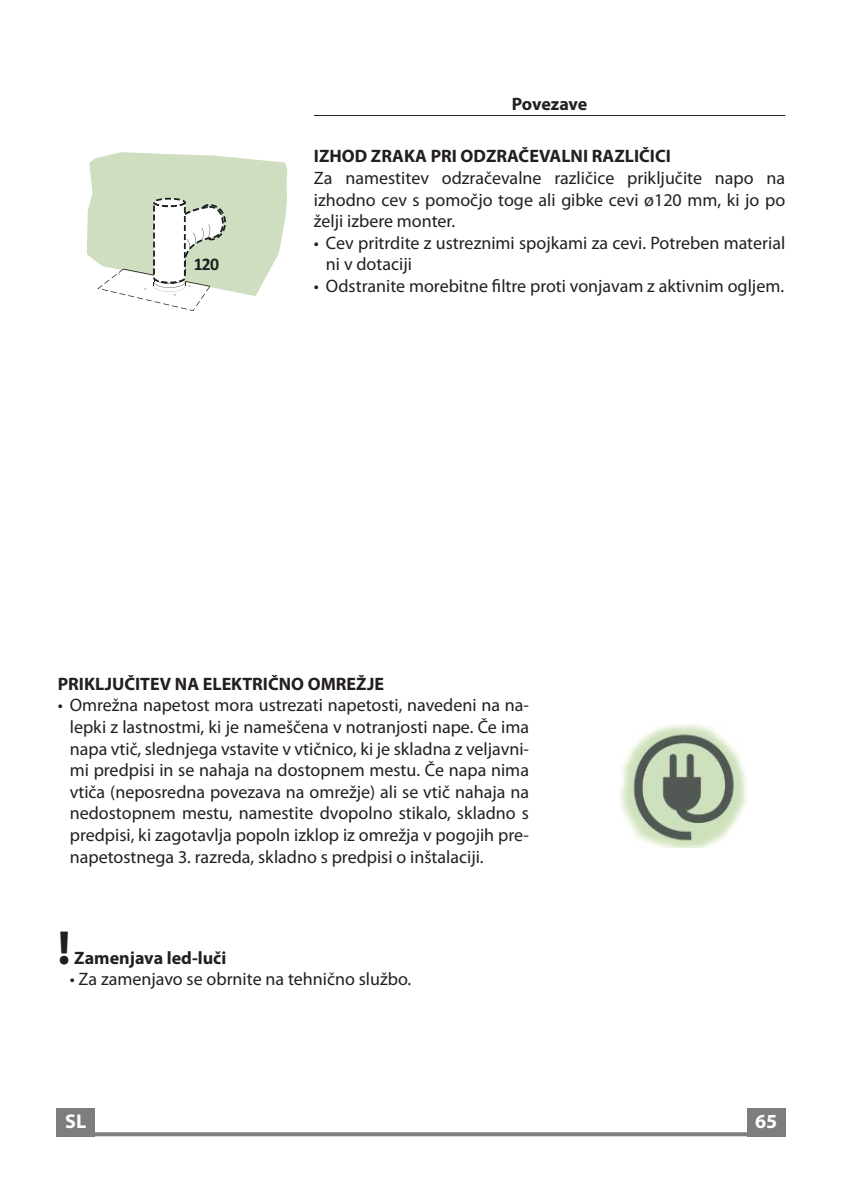
<style>
.page{position:relative;width:842px;height:1191px;background:#fff}
.page>*{position:absolute;margin:0;border:0;box-sizing:border-box;transform-origin:0 0}
.t1{font:700 48px "Myriad Pro";color:#241f1f}
.t2{font:700 20px "Myriad Pro";color:#fff}
.t3{font:18px/21.6px "Myriad Pro";color:#241f1f;text-align:justify}
.t4{font:700 18px "Myriad Pro";color:#241f1f}
.t5{font:700 17.8px "Calibri";color:#1d2022}
</style>
<div class="page">
<svg style="left:95px;top:1132px;width:652px;height:4px;background:#868587"></svg>
<div style="left:57px;top:1108px;width:38px;height:28px;background:#7d7c7e"></div>
<div style="left:747px;top:1108px;width:38px;height:28px;background:#7d7c7e"></div>
<hr style="left:314px;top:115px;width:471px;height:1px;background:#241f1f">
<svg style="left:87px;top:152px;width:200px;height:159px"></svg>
<img style="left:620px;top:724px;width:127px;height:123px">
<p class="t5" style="left:194px;top:252px;width:27px">120</p>
<p class="t4" style="left:512px;top:92px;width:77px">Povezave</p>
<p class="t4" style="left:314px;top:145px;width:358px">IZHOD ZRAKA PRI ODZRAČEVALNI RAZLIČICI</p>
<p class="t3" style="left:314px;top:167px;width:473px">Za namestitev odzračevalne različice priključite napo na izhodno cev s pomočjo toge ali gibke cevi ø120 mm, ki jo po želji izbere monter.</p>
<p class="t3" style="left:326px;top:232px;width:461px;text-indent:-12px">• Cev pritrdite z ustreznimi spojkami za cevi. Potreben material ni v dotaciji</p>
<p class="t3" style="left:314px;top:275px;width:472px">• Odstranite morebitne filtre proti vonjavam z aktivnim ogljem.</p>
<p class="t4" style="left:58px;top:672px;width:328px">PRIKLJUČITEV NA ELEKTRIČNO OMREŽJE</p>
<p class="t3" style="left:70px;top:694px;width:461px;text-indent:-12px">• Omrežna napetost mora ustrezati napetosti, navedeni na na&shy;lepki z lastnostmi, ki je nameščena v notranjosti nape. Če ima napa vtič, slednjega vstavite v vtičnico, ki je skladna z veljavni&shy;mi predpisi in se nahaja na dostopnem mestu. Če napa nima vtiča (neposredna povezava na omrežje) ali se vtič nahaja na nedostopnem mestu, namestite dvopolno stikalo, skladno s predpisi, ki zagotavlja popoln izklop iz omrežja v pogojih pre&shy;napetostnega 3. razreda, skladno s predpisi o inštalaciji.</p>
<h1 class="t1" style="left:58px;top:916px;width:14px">!</h1>
<p class="t4" style="left:74px;top:945px;width:154px">Zamenjava led-luči</p>
<p class="t3" style="left:70px;top:968px;width:343px">• Za zamenjavo se obrnite na tehnično službo.</p>
<p class="t2" style="left:65px;top:1108px;width:23px">SL</p>
<p class="t2" style="left:755px;top:1108px;width:24px">65</p>
</div>
